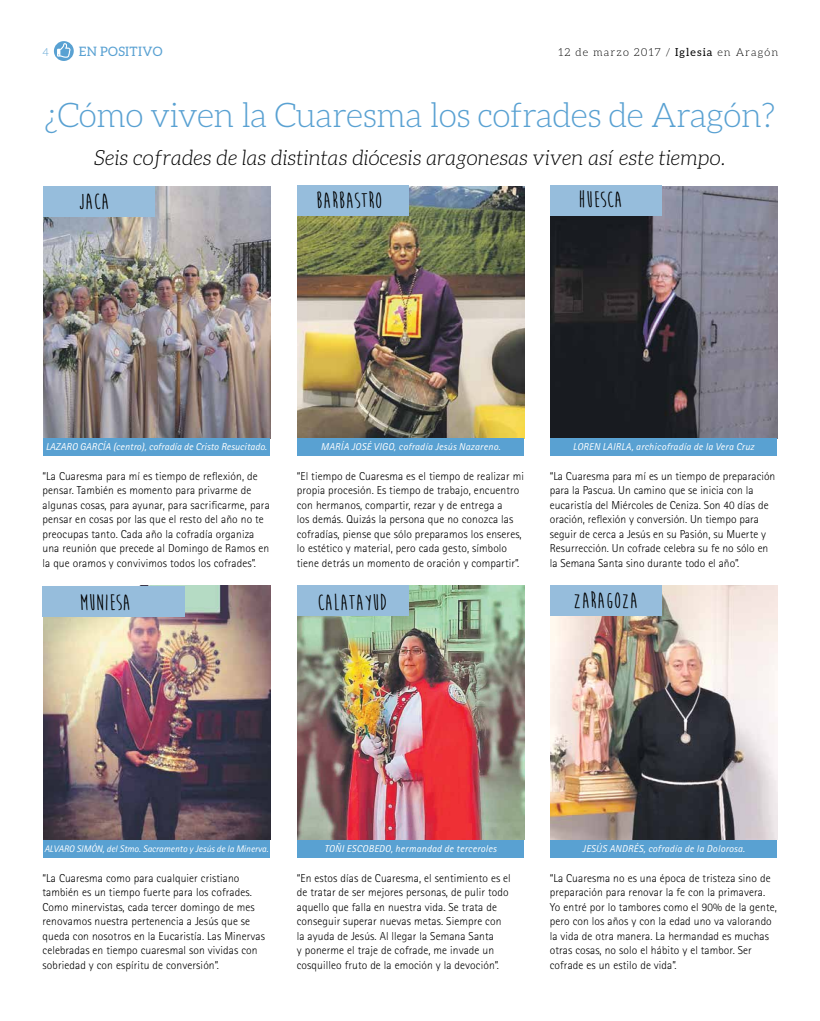
<style>
.page{position:relative;width:820px;height:1021px;background:#fff}
.page>*{position:absolute;margin:0;border:0;box-sizing:border-box;transform-origin:0 0}
.t1{font:300 34px "Aleo";letter-spacing:-.02em;color:#59a1d2}
.t2{font:700 23px "Moon Flower";letter-spacing:.01em;color:#000}
.t3{font:italic 300 21px "Aleo";letter-spacing:.01em;color:#000}
.t4{font:13px "Aleo";letter-spacing:.025em;color:#59a1d2}
.t5{font:300 11.5px/14.5px "Rotis Sans Serif";letter-spacing:.01em;color:#000}
.t6{font:300 11px "Aleo";letter-spacing:.1em;color:#000}
.t7{font:300 11px "Aleo";color:#59a1d2}
.t8{font:italic 10px "Rotis Sans Serif";letter-spacing:.025em;color:#fff}
.t9{font:italic 9.5px "Rotis Sans Serif";color:#fff}
.s1{font-weight:400}
</style>
<div class="page">
<img style="left:43px;top:186px;width:227px;height:252px">
<svg style="left:54px;top:41px;width:20px;height:20px"></svg>
<div style="left:43px;top:438px;width:227px;height:17px;background:#59a1d2"></div>
<img style="left:297px;top:186px;width:227px;height:252px">
<div style="left:297px;top:438px;width:227px;height:17px;background:#59a1d2"></div>
<img style="left:550px;top:186px;width:227px;height:252px">
<div style="left:550px;top:438px;width:227px;height:17px;background:#59a1d2"></div>
<img style="left:43px;top:585px;width:227px;height:254px">
<div style="left:43px;top:839px;width:227px;height:18px;background:#59a1d2"></div>
<img style="left:297px;top:585px;width:227px;height:254px">
<div style="left:297px;top:839px;width:227px;height:18px;background:#59a1d2"></div>
<img style="left:550px;top:585px;width:227px;height:254px">
<div style="left:550px;top:839px;width:227px;height:18px;background:#59a1d2"></div>
<div style="left:43px;top:186px;width:112px;height:31px;background:#96bddc"></div>
<div style="left:297px;top:185px;width:112px;height:31px;background:#96bddc"></div>
<div style="left:550px;top:186px;width:111px;height:30px;background:#96bddc"></div>
<div style="left:43px;top:586px;width:142px;height:30px;background:#96bddc"></div>
<div style="left:297px;top:585px;width:112px;height:31px;background:#96bddc"></div>
<div style="left:550px;top:585px;width:111px;height:31px;background:#96bddc"></div>
<p class="t7" style="left:43px;top:46px;width:8px">4</p>
<p class="t4" style="left:79px;top:44px;width:85px">EN POSITIVO</p>
<p class="t6" style="left:558px;top:46px;width:221px">12 de marzo 2017 / <span class="s1">Iglesia</span> en Aragón</p>
<h1 class="t1" style="left:44px;top:96px;width:732px">¿Cómo viven la Cuaresma los cofrades de Aragón?</h1>
<h3 class="t3" style="left:94px;top:146px;width:632px">Seis cofrades de las distintas diócesis aragonesas viven así este tiempo.</h3>
<h2 class="t2" style="left:79px;top:190px;width:31px">JACA</h2>
<h2 class="t2" style="left:578px;top:188px;width:46px">HUESCA</h2>
<h2 class="t2" style="left:316px;top:188px;width:67px">BARBASTRO</h2>
<p class="t8" style="left:46px;top:441px;width:223px">LAZARO GARCÍA (centro), cofradía de Cristo Resucitado.</p>
<p class="t5" style="left:43px;top:468px;width:229px">“La Cuaresma para mí es tiempo de reflexión, de pensar. También es momento para privarme de algunas cosas, para ayunar, para sacrificarme, para pensar en cosas por las que el resto del año no te preocupas tanto. Cada año la cofradía organiza una reunión que precede al Domingo de Ramos en la que oramos y convivimos todos los cofrades”.</p>
<p class="t8" style="left:321px;top:441px;width:181px">MARÍA JOSÉ VIGO, cofradía Jesús Nazareno.</p>
<p class="t5" style="left:297px;top:468px;width:228px">“El tiempo de Cuaresma es el tiempo de realizar mi propia procesión. Es tiempo de trabajo, encuentro con hermanos, compartir, rezar y de entrega a<br>los demás. Quizás la persona que no conozca las cofradías, piense que sólo preparamos los enseres, lo estético y material, pero cada gesto, símbolo tiene detrás un momento de oración y compartir”.</p>
<p class="t8" style="left:572px;top:441px;width:183px">LOREN LAIRLA, archicofradía de la Vera Cruz</p>
<p class="t5" style="left:549px;top:468px;width:227px">“La Cuaresma para mí es un tiempo de preparación para la Pascua. Un camino que se inicia con la eucaristía del Miércoles de Ceniza. Son 40 días de oración, reflexión y conversión. Un tiempo para seguir de cerca a Jesús en su Pasión, su Muerte y Resurrección. Un cofrade celebra su fe no sólo en la Semana Santa sino durante todo el año”.</p>
<h2 class="t2" style="left:80px;top:590px;width:53px">MUNIESA</h2>
<h2 class="t2" style="left:317px;top:590px;width:71px">CALATAYUD</h2>
<h2 class="t2" style="left:573px;top:588px;width:66px">ZARAGOZA</h2>
<p class="t9" style="left:44px;top:842px;width:225px">ALVARO SIMÓN, del Stmo. Sacramento y Jesús de la Minerva.</p>
<p class="t5" style="left:43px;top:870px;width:224px">“La Cuaresma como para cualquier cristiano también es un tiempo fuerte para los cofrades.<br>Como minervistas, cada tercer domingo de mes renovamos nuestra pertenencia a Jesús que se queda con nosotros en la Eucaristía. Las Minervas celebradas en tiempo cuaresmal son vividas con sobriedad y con espíritu de conversión”.</p>
<p class="t8" style="left:324px;top:842px;width:173px">TOÑI ESCOBEDO, hermandad de terceroles</p>
<p class="t5" style="left:297px;top:870px;width:215px">“En estos días de Cuaresma, el sentimiento es el de tratar de ser mejores personas, de pulir todo aquello que falla en nuestra vida. Se trata de conseguir superar nuevas metas. Siempre con la ayuda de Jesús. Al llegar la Semana Santa<br>y ponerme el traje de cofrade, me invade un cosquilleo fruto de la emoción y la devoción”.</p>
<p class="t8" style="left:582px;top:842px;width:164px">JESÚS ANDRÉS, cofradía de la Dolorosa.</p>
<p class="t5" style="left:549px;top:870px;width:228px">“La Cuaresma no es una época de tristeza sino de preparación para renovar la fe con la primavera.<br>Yo entré por lo tambores como el 90% de la gente, pero con los años y con la edad uno va valorando la vida de otra manera. La hermandad es muchas otras cosas, no solo el hábito y el tambor. Ser cofrade es un estilo de vida”.</p>
</div>
